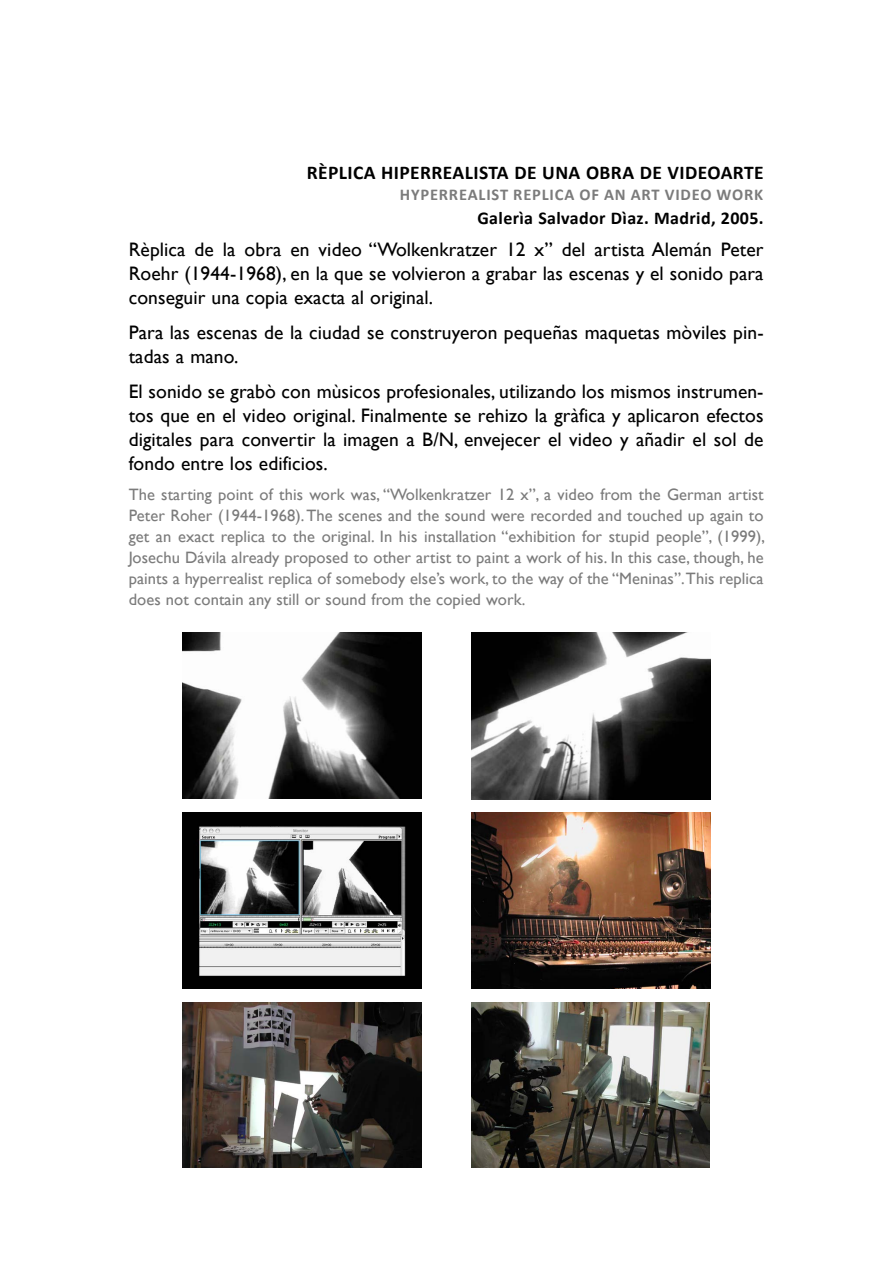
<style>
.page{position:relative;width:893px;height:1263px;background:#fff}
.page>*{position:absolute;margin:0;border:0;box-sizing:border-box;transform-origin:0 0}
.t1{font:19.5px/24px "Gill Sans";letter-spacing:.005em;color:#000;text-align:justify}
.t2{font:700 19.5px "Calibri";letter-spacing:.02em;color:#000}
.t3{font:700 18px "Calibri";letter-spacing:.02em;color:#000}
.t4{font:16.5px/21px "Gill Sans";letter-spacing:.005em;color:#7b7b7b;text-align:justify}
.t5{font:700 16.5px "Calibri";letter-spacing:.05em;color:#7b7b7b}
</style>
<div class="page">
<img style="left:183px;top:632px;width:238px;height:167px">
<img style="left:472px;top:632px;width:238px;height:168px">
<img style="left:183px;top:813px;width:238px;height:175px">
<img style="left:471px;top:813px;width:239px;height:175px">
<img style="left:183px;top:1003px;width:238px;height:164px">
<img style="left:471px;top:1003px;width:239px;height:164px">
<p class="t2" style="left:307px;top:159px;width:458px">RÈPLICA HIPERREALISTA DE UNA OBRA DE VIDEOARTE</p>
<p class="t5" style="left:400px;top:183px;width:365px">HYPERREALIST REPLICA OF AN ART VIDEO WORK</p>
<p class="t3" style="left:477px;top:206px;width:288px">Galerìa Salvador Dìaz. Madrid, 2005.</p>
<p class="t1" style="left:129px;top:238px;width:636px">Rèplica de la obra en video “Wolkenkratzer 12 x” del artista Alemán Peter Roehr (1944-1968), en la que se volvieron a grabar las escenas y el sonido para conseguir una copia exacta al original.</p>
<p class="t1" style="left:129px;top:321px;width:636px">Para las escenas de la ciudad se construyeron pequeñas maquetas mòviles pin&shy;tadas a mano.</p>
<p class="t1" style="left:129px;top:380px;width:636px">El sonido se grabò con mùsicos profesionales, utilizando los mismos instrumen&shy;tos que en el video original. Finalmente se rehizo la gràfica y aplicaron efectos digitales para convertir la imagen a B/N, envejecer el video y añadir el sol de fondo entre los edificios.</p>
<p class="t4" style="left:129px;top:484px;width:638px">The starting point of this work was, “Wolkenkratzer 12 x”, a video from the German artist Peter Roher (1944-1968). The scenes and the sound were recorded and touched up again to get an exact replica to the original. In his installation “exhibition for stupid people”, (1999), Josechu Dávila already proposed to other artist to paint a work of his. In this case, though, he paints a hyperrealist replica of somebody else’s work, to the way of the “Meninas”. This replica does not contain any still or sound from the copied work.</p>
</div>
